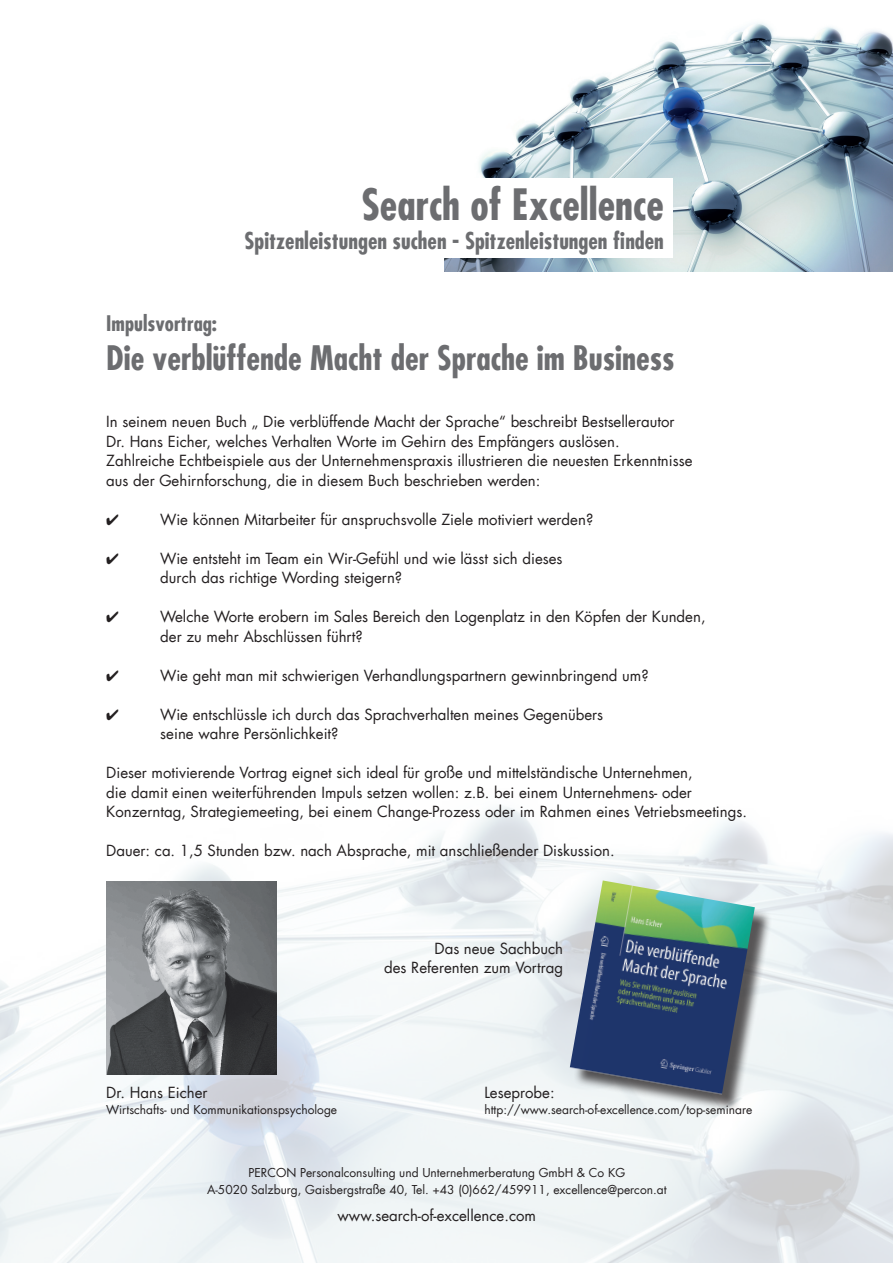
<style>
.page{position:relative;width:893px;height:1263px;background:#fff}
.page>*{position:absolute;margin:0;border:0;box-sizing:border-box;transform-origin:0 0}
.t1{font:700 condensed 42.3px "Futura LT";color:#6c6d70}
.t2{font:700 condensed 33px "Futura LT";color:#6c6d70}
.t3{font:700 condensed 22.8px "Futura LT";color:#6c6d70}
.t4{font:700 condensed 21px "Futura LT";color:#6c6d70}
.t5{font:15px/19.5px "Futura LT";color:#231f20}
.t6{font:12px/16.5px "Futura LT";color:#231f20;text-align:center}
</style>
<div class="page">
<img style="left:0;top:807px;width:893px;height:456px">
<img style="left:444px;top:23px;width:449px;height:249px">
<div style="left:0;top:179px;width:672px;height:79px;background:#fff"></div>
<div style="left:573px;top:884px;width:200px;height:229px;background:#231f20;opacity:.75"></div>
<img style="left:569px;top:880px;width:186px;height:216px">
<img style="left:106px;top:881px;width:170px;height:194px">
<h1 class="t1" style="left:361px;top:178px;width:304px">Search of Excellence</h1>
<h3 class="t3" style="left:245px;top:227px;width:421px">Spitzenleistungen suchen - Spitzenleistungen finden</h3>
<h3 class="t4" style="left:106px;top:310px;width:112px">Impulsvortrag:</h3>
<h2 class="t2" style="left:106px;top:337px;width:570px">Die verblüffende Macht der Sprache im Business</h2>
<p class="t5" style="left:106px;top:412px;width:588px">In seinem neuen Buch „ Die verblüffende Macht der Sprache“ beschreibt Bestsellerautor Dr. Hans Eicher, welches Verhalten Worte im Gehirn des Empfängers auslösen.<br>Zahlreiche Echtbeispiele aus der Unternehmenspraxis illustrieren die neuesten Erkenntnisse aus der Gehirnforschung, die in diesem Buch beschrieben werden:</p>
<p class="t5" style="left:160px;top:509px;width:434px">Wie können Mitarbeiter für anspruchsvolle Ziele motiviert werden?</p>
<p class="t5" style="left:160px;top:548px;width:404px">Wie entsteht im Team ein Wir-Gefühl und wie lässt sich dieses durch das richtige Wording steigern?</p>
<p class="t5" style="left:160px;top:607px;width:547px">Welche Worte erobern im Sales Bereich den Logenplatz in den Köpfen der Kunden, der zu mehr Abschlüssen führt?</p>
<p class="t5" style="left:160px;top:665px;width:490px">Wie geht man mit schwierigen Verhandlungspartnern gewinnbringend um?</p>
<p class="t5" style="left:160px;top:704px;width:444px">Wie entschlüssle ich durch das Sprachverhalten meines Gegenübers seine wahre Persönlichkeit?</p>
<p class="t5" style="left:106px;top:763px;width:642px">Dieser motivierende Vortrag eignet sich ideal für große und mittelständische Unternehmen,<br>die damit einen weiterführenden Impuls setzen wollen: z.B. bei einem Unternehmens- oder<br>Konzerntag, Strategiemeeting, bei einem Change-Prozess oder im Rahmen eines Vetriebsmeetings.</p>
<p class="t5" style="left:106px;top:841px;width:510px">Dauer: ca. 1,5 Stunden bzw. nach Absprache, mit anschließender Diskussion.</p>
<p class="t5" style="left:384px;top:938px;width:181px;text-align:right">Das neue Sachbuch<br>des Referenten zum Vortrag</p>
<p class="t5" style="left:106px;top:1082px;width:103px">Dr. Hans Eicher</p>
<p class="t5" style="left:484px;top:1082px;width:72px">Leseprobe:</p>
<p class="t6" style="left:106px;top:1101px;width:232px">Wirtschafts- und Kommunikationspsychologe</p>
<p class="t6" style="left:484px;top:1101px;width:269px">http://www.search-of-excellence.com/top-seminare</p>
<p class="t6" style="left:207px;top:1164px;width:461px">PERCON Personalconsulting und Unternehmerberatung GmbH &amp; Co KG<br>A-5020 Salzburg, Gaisbergstraße 40, Tel. +43 (0)662/459911, excellence@percon.at</p>
<p class="t5" style="left:338px;top:1205px;width:200px">www.search-of-excellence.com</p>
</div>
